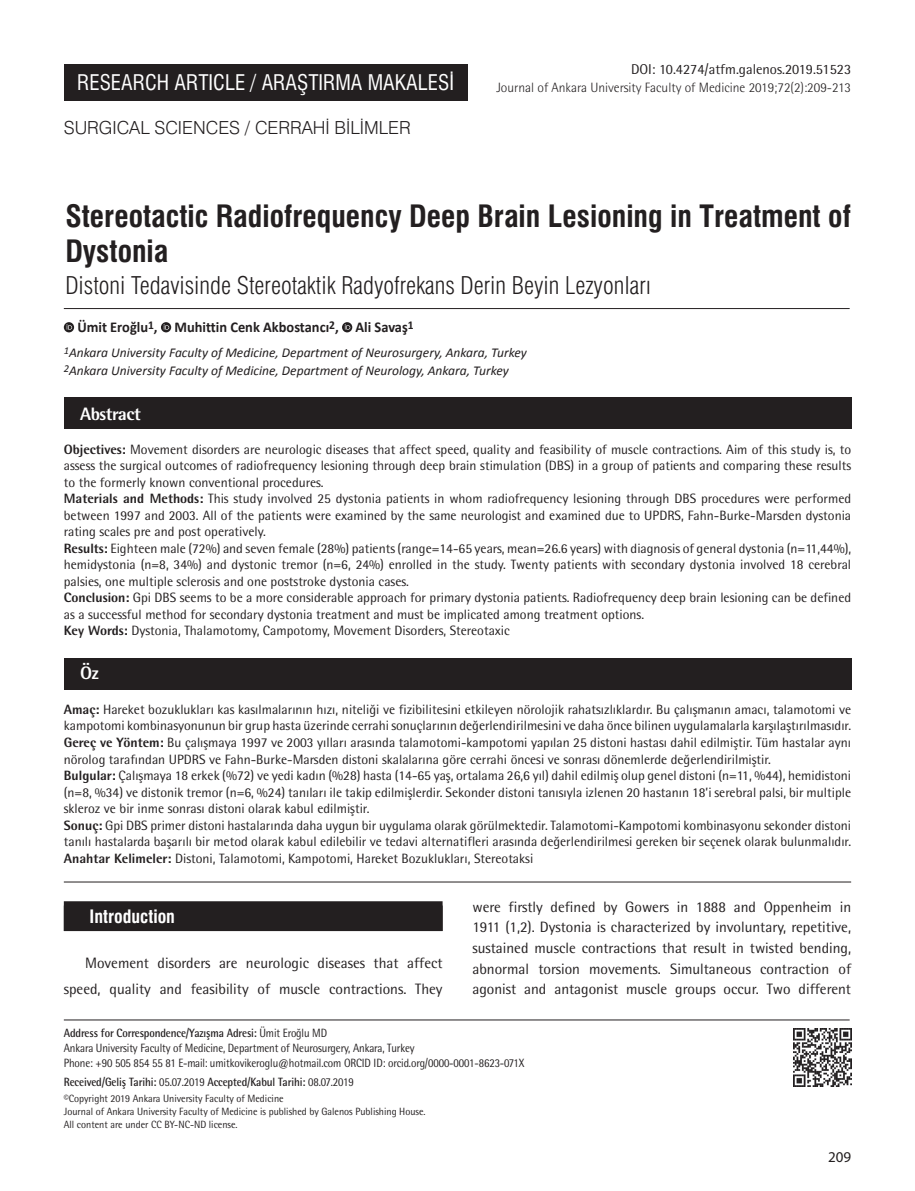
<style>
.page{position:relative;width:915px;height:1191px;background:#fff}
.page>*{position:absolute;margin:0;border:0;box-sizing:border-box;transform-origin:0 0}
.t1{font:30px/34.5px "Swiss Condensed Bold Tr";color:#231f20}
.t2{font:24px "Swiss Condensed Light Tr";color:#231f20}
.t3{font:21px "Swiss Condensed Tr";color:#fff}
.t4{font:18px "Swiss Light Tr";color:#231f20}
.t5{font:18px "Swiss Condensed Bold Tr";color:#fff}
.t6{font:800 18px "Rotis Semi Sans Std";letter-spacing:-.025em;color:#fff}
.t7{font:15px/20.7px "Rotis Semi Sans Std";color:#231f20;text-align:right}
.t8{font:700 15px "Calibri";color:#231f20;scale:.96 1}
.t9{font:15px "Myriad Pro";color:#231f20}
.t10{font:14.25px "Rotis Semi Sans Std";color:#231f20}
.t11{font:13.5px/16.5px "Rotis Semi Sans Std";color:#231f20}
.t12{font:italic 13.5px/18px "Calibri";color:#231f20}
.t13{font:300 13.5px "Rotis Semi Sans Std";color:#231f20}
.t14{font:12px/15px "Rotis Semi Sans Std";letter-spacing:-.01em;color:#231f20;scale:.9 1}
.t15{font:700 12px "Rotis Semi Sans Std";letter-spacing:-.01em;color:#231f20;scale:.9 1}
.t16{font:10.5px/12.6px "Rotis Semi Sans Std";color:#231f20;scale:.95 1}
.s1{font-weight:800}
.s2{font-weight:700}
.s3{font-weight:400}
</style>
<div class="page">
<div style="left:64px;top:64px;width:403px;height:37px;background:#231f20"></div>
<hr style="left:64px;top:1019px;width:785px;height:1px;background:#231f20">
<img style="left:793px;top:1028px;width:57px;height:58px">
<div style="left:64px;top:658px;width:786px;height:31px;background:#231f20"></div>
<hr style="left:64px;top:881px;width:786px;height:1px;background:#231f20">
<div style="left:64px;top:901px;width:378px;height:30px;background:#231f20"></div>
<div style="left:64px;top:398px;width:786px;height:31px;background:#231f20"></div>
<svg style="left:64px;top:322px;width:10px;height:10px"></svg>
<svg style="left:67px;top:324px;width:5px;height:6px"></svg>
<svg style="left:161px;top:322px;width:10px;height:10px"></svg>
<svg style="left:164px;top:324px;width:5px;height:6px"></svg>
<svg style="left:342px;top:322px;width:10px;height:10px"></svg>
<svg style="left:344px;top:324px;width:6px;height:6px"></svg>
<hr style="left:64px;top:308px;width:785px;height:1px;background:#231f20">
<h3 class="t3" style="left:77px;top:70px;width:378px">RESEARCH ARTICLE / ARAŞTIRMA MAKALESİ</h3>
<h3 class="t4" style="left:64px;top:116px;width:348px">SURGICAL SCIENCES / CERRAHİ BİLİMLER</h3>
<p class="t10" style="left:630px;top:60px;width:221px">DOI: 10.4274/atfm.galenos.2019.51523</p>
<p class="t13" style="left:496px;top:79px;width:356px">Journal of Ankara University Faculty of Medicine 2019;72(2):209-213</p>
<h1 class="t1" style="left:65px;top:199px;width:786px">Stereotactic Radiofrequency Deep Brain Lesioning in Treatment of<br>Dystonia</h1>
<h2 class="t2" style="left:65px;top:271px;width:587px">Distoni Tedavisinde Stereotaktik Radyofrekans Derin Beyin Lezyonları</h2>
<p class="t8" style="left:77px;top:318px;width:352px">Ümit Eroğlu<sup>1</sup>, Muhittin Cenk Akbostancı<sup>2</sup>, Ali Savaş<sup>1</sup></p>
<p class="t12" style="left:64px;top:343px;width:464px"><sup>1</sup>Ankara University Faculty of Medicine, Department of Neurosurgery, Ankara, Turkey<br><sup>2</sup>Ankara University Faculty of Medicine, Department of Neurology, Ankara, Turkey</p>
<h3 class="t6" style="left:80px;top:402px;width:62px">Abstract</h3>
<p class="t11" style="left:64px;top:440px;width:788px"><span class="s1">Objectives:</span> Movement disorders are neurologic diseases that affect speed, quality and feasibility of muscle contractions. Aim of this study is, to assess the surgical outcomes of radiofrequency lesioning through deep brain stimulation (DBS) in a group of patients and comparing these results to the formerly known conventional procedures.<br><span class="s1">Materials and Methods:</span> This study involved 25 dystonia patients in whom radiofrequency lesioning through DBS procedures were performed between 1997 and 2003. All of the patients were examined by the same neurologist and examined due to UPDRS, Fahn-Burke-Marsden dystonia rating scales pre and post operatively.<br><span class="s1">Results:</span> Eighteen male (72%) and seven female (28%) patients (range=14-65 years, mean=26.6 years) with diagnosis of general dystonia (n=11,44%), hemidystonia (n=8, 34%) and dystonic tremor (n=6, 24%) enrolled in the study. Twenty patients with secondary dystonia involved 18 cerebral palsies, one multiple sclerosis and one poststroke dystonia cases.<br><span class="s1">Conclusion:</span> Gpi DBS seems to be a more considerable approach for primary dystonia patients. Radiofrequency deep brain lesioning can be defined as a successful method for secondary dystonia treatment and must be implicated among treatment options.<br><span class="s1">Key Words:</span> Dystonia, Thalamotomy, Campotomy, Movement Disorders, Stereotaxic</p>
<h3 class="t6" style="left:80px;top:661px;width:20px">Öz</h3>
<p class="t11" style="left:64px;top:701px;width:788px"><span class="s1">Amaç:</span> Hareket bozuklukları kas kasılmalarının hızı, niteliği ve fizibilitesini etkileyen nörolojik rahatsızlıklardır. Bu çalışmanın amacı, talamotomi ve kampotomi kombinasyonunun bir grup hasta üzerinde cerrahi sonuçlarının değerlendirilmesini ve daha önce bilinen uygulamalarla karşılaştırılmasıdır.<br><span class="s1">Gereç ve Yöntem:</span> Bu çalışmaya 1997 ve 2003 yılları arasında talamotomi-kampotomi yapılan 25 distoni hastası dahil edilmiştir. Tüm hastalar aynı nörolog tarafından UPDRS ve Fahn-Burke-Marsden distoni skalalarına göre cerrahi öncesi ve sonrası dönemlerde değerlendirilmiştir.<br><span class="s1">Bulgular:</span> Çalışmaya 18 erkek (%72) ve yedi kadın (%28) hasta (14-65 yaş, ortalama 26,6 yıl) dahil edilmiş olup genel distoni (n=11, %44), hemidistoni (n=8, %34) ve distonik tremor (n=6, %24) tanıları ile takip edilmişlerdir. Sekonder distoni tanısıyla izlenen 20 hastanın 18’i serebral palsi, bir multiple skleroz ve bir inme sonrası distoni olarak kabul edilmiştir.<br><span class="s1">Sonuç:</span> Gpi DBS primer distoni hastalarında daha uygun bir uygulama olarak görülmektedir. Talamotomi-Kampotomi kombinasyonu sekonder distoni tanılı hastalarda başarılı bir metod olarak kabul edilebilir ve tedavi alternatifleri arasında değerlendirilmesi gereken bir seçenek olarak bulunmalıdır.<br><span class="s1">Anahtar Kelimeler:</span> Distoni, Talamotomi, Kampotomi, Hareket Bozuklukları, Stereotaksi</p>
<h3 class="t5" style="left:90px;top:905px;width:87px">Introduction</h3>
<p class="t7" style="left:64px;top:949px;width:380px;line-height:26.2px">Movement disorders are neurologic diseases that affect speed, quality and feasibility of muscle contractions. They</p>
<p class="t7" style="left:472px;top:896px;width:380px;text-align:justify">were firstly defined by Gowers in 1888 and Oppenheim in 1911 (1,2). Dystonia is characterized by involuntary, repetitive, sustained muscle contractions that result in twisted bending, abnormal torsion movements. Simultaneous contraction of agonist and antagonist muscle groups occur. Two different</p>
<p class="t14" style="left:64px;top:1025px;width:513px"><span class="s2">Address for Correspondence/Yazışma Adresi:</span> Ümit Eroğlu MD<br>Ankara University Faculty of Medicine, Department of Neurosurgery, Ankara, Turkey<br>Phone: +90 505 854 55 81 E-mail: umitkovikeroglu@hotmail.com ORCID ID: orcid.org/0000-0001-8623-071X</p>
<p class="t15" style="left:64px;top:1074px;width:324px">Received/Geliş Tarihi: <span class="s3">05.07.2019</span> Accepted/Kabul Tarihi: <span class="s3">08.07.2019</span></p>
<p class="t16" style="left:64px;top:1092px;width:382px">©️Copyright 2019 Ankara University Faculty of Medicine<br>Journal of Ankara University Faculty of Medicine is published by Galenos Publishing House.<br>All content are under CC BY-NC-ND license.</p>
<p class="t9" style="left:827px;top:1147px;width:25px">209</p>
</div>
